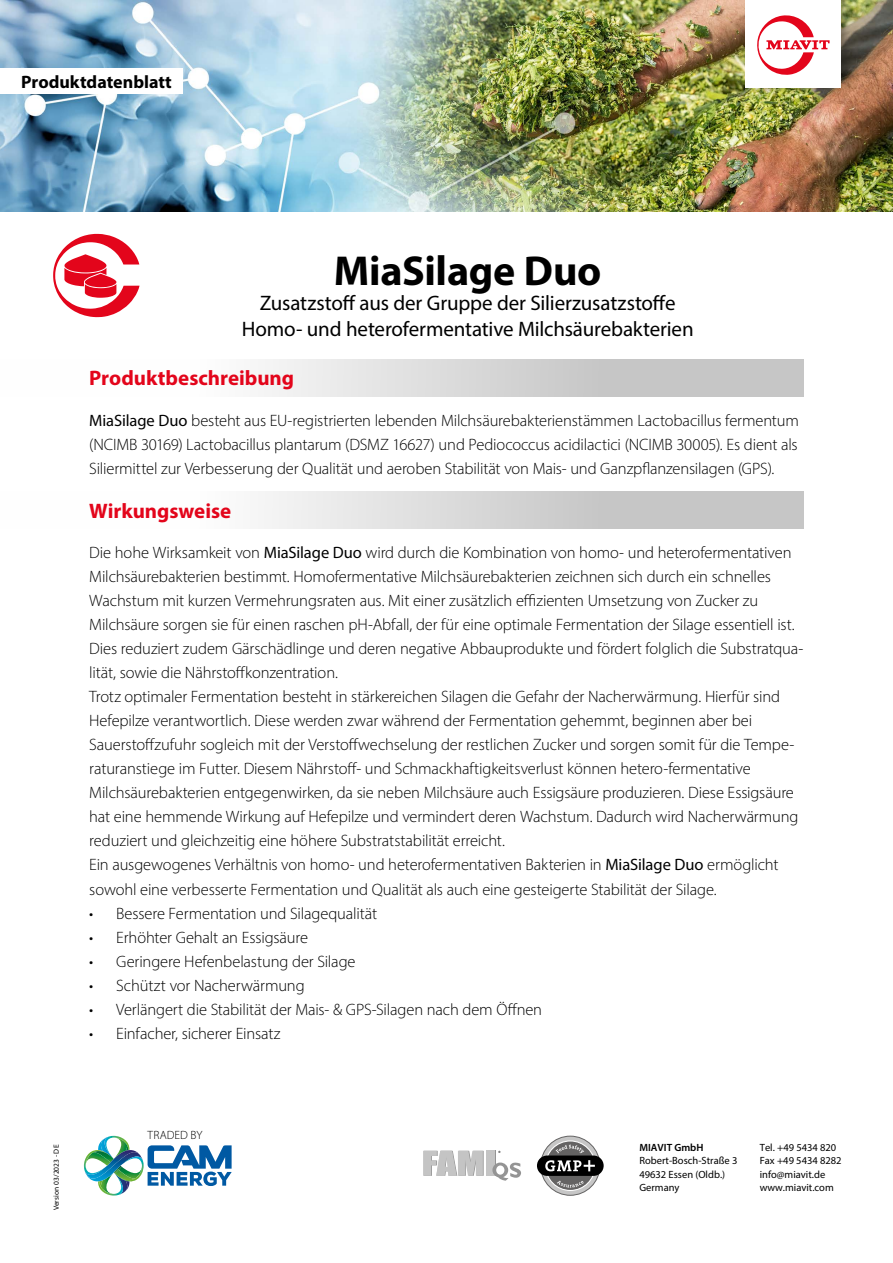
<style>
.page{position:relative;width:893px;height:1263px;background:#fff}
.page>*{position:absolute;margin:0;border:0;box-sizing:border-box;transform-origin:0 0}
.t1{font:700 42px "Myriad Pro";letter-spacing:-.005em;color:#000}
.t2{font:21px/25.2px "Myriad Pro";letter-spacing:-.005em;color:#000;text-align:center}
.t3{font:700 21px "Myriad Pro";color:#e3051b}
.t4{font:700 18px "Myriad Pro";color:#000}
.t5{font:300 16.5px/24px "Myriad Pro";letter-spacing:-.01em;color:#000;text-align:justify}
.t6{font:300 12px "Myriad Pro";letter-spacing:.005em;color:#000}
.t7{font:10.5px/13.5px "Myriad Pro";color:#000}
.t8{font:600 10.5px "Myriad Pro";color:#000}
.t9{font:7.5px "Myriad Pro";letter-spacing:.015em;color:#000}
.s1{font-weight:400}
</style>
<div class="page">
<div style="left:0;top:359px;width:804px;height:37px;background:linear-gradient(to right,#fff,#bbb)"></div>
<svg style="left:84px;top:1136px;width:148px;height:59px"></svg>
<svg style="left:541px;top:1136px;width:59px;height:59px"></svg>
<svg style="left:546px;top:1141px;width:49px;height:49px"></svg>
<div style="left:545px;top:1140px;width:51px;height:51px;border:1px solid #fff;border-radius:50%"></div>
<svg style="left:556px;top:1145px;width:28px;height:8px"></svg>
<svg style="left:557px;top:1181px;width:27px;height:6px"></svg>
<div style="left:537px;top:1155px;width:67px;height:21px;background:#000;border-radius:10px"></div>
<svg style="left:545px;top:1160px;width:50px;height:11px"></svg>
<div style="left:487px;top:1151px;width:8px;height:25px;background:#c4c4c4"></div>
<div style="left:486px;top:1151px;width:8px;height:25px;background:#c4c4c4"></div>
<svg style="left:492px;top:1161px;width:29px;height:19px"></svg>
<svg style="left:423px;top:1151px;width:61px;height:25px;background:#cacaca"></svg>
<img style="left:0;top:0;width:893px;height:211px">
<div style="left:745px;top:0;width:113px;height:98px;background:#000;opacity:.35"></div>
<div style="left:745px;top:0;width:96px;height:88px;background:#fff"></div>
<svg style="left:740px;top:0;width:90px;height:82px"></svg>
<div style="left:0;top:68px;width:183px;height:26px;background:#fff"></div>
<svg style="left:53px;top:234px;width:87px;height:83px"></svg>
<div style="left:0;top:491px;width:804px;height:38px;background:linear-gradient(to right,#fff,#bbb)"></div>
<p class="t4" style="left:21px;top:70px;width:152px">Produktdatenblatt</p>
<h1 class="t1" style="left:334px;top:244px;width:269px">MiaSilage Duo</h1>
<p class="t2" style="left:242px;top:290px;width:453px">Zusatzstoff aus der Gruppe der Silierzusatzstoffe<br>Homo- und heterofermentative Milchsäurebakterien</p>
<p class="t3" style="left:89px;top:365px;width:206px">Produktbeschreibung</p>
<p class="t5" style="left:89px;top:408px;width:711px"><span class="s1">MiaSilage Duo</span> besteht aus EU-registrierten lebenden Milchsäurebakterienstämmen Lactobacillus fermentum (NCIMB 30169) Lactobacillus plantarum (DSMZ 16627) und Pediococcus acidilactici (NCIMB 30005). Es dient als Siliermittel zur Verbesserung der Qualität und aeroben Stabilität von Mais- und Ganzpflanzensilagen (GPS).</p>
<p class="t3" style="left:89px;top:497px;width:143px">Wirkungsweise</p>
<p class="t5" style="left:89px;top:541px;width:716px;text-align:left">Die hohe Wirksamkeit von <span class="s1">MiaSilage Duo</span> wird durch die Kombination von homo- und heterofermentativen Milchsäurebakterien bestimmt. Homofermentative Milchsäurebakterien zeichnen sich durch ein schnelles Wachstum mit kurzen Vermehrungsraten aus. Mit einer zusätzlich effizienten Umsetzung von Zucker zu Milchsäure sorgen sie für einen raschen pH-Abfall, der für eine optimale Fermentation der Silage essentiell ist.<br>Dies reduziert zudem Gärschädlinge und deren negative Abbauprodukte und fördert folglich die Substratqua&shy;lität, sowie die Nährstoffkonzentration.<br>Trotz optimaler Fermentation besteht in stärkereichen Silagen die Gefahr der Nacherwärmung. Hierfür sind Hefepilze verantwortlich. Diese werden zwar während der Fermentation gehemmt, beginnen aber bei Sauerstoffzufuhr sogleich mit der Verstoffwechselung der restlichen Zucker und sorgen somit für die Tempe&shy;raturanstiege im Futter. Diesem Nährstoff- und Schmackhaftigkeitsverlust können hetero-fermentative Milchsäurebakterien entgegenwirken, da sie neben Milchsäure auch Essigsäure produzieren. Diese Essigsäure hat eine hemmende Wirkung auf Hefepilze und vermindert deren Wachstum. Dadurch wird Nacherwärmung reduziert und gleichzeitig eine höhere Substratstabilität erreicht.<br>Ein ausgewogenes Verhältnis von homo- und heterofermentativen Bakterien in <span class="s1">MiaSilage Duo</span> ermöglicht sowohl eine verbesserte Fermentation und Qualität als auch eine gesteigerte Stabilität der Silage.</p>
<p class="t5" style="left:89px;top:901px;width:289px">• Bessere Fermentation und Silagequalität</p>
<p class="t5" style="left:89px;top:925px;width:220px">• Erhöhter Gehalt an Essigsäure</p>
<p class="t5" style="left:89px;top:949px;width:268px">• Geringere Hefenbelastung der Silage</p>
<p class="t5" style="left:89px;top:973px;width:217px">• Schützt vor Nacherwärmung</p>
<p class="t5" style="left:89px;top:997px;width:454px">• Verlängert die Stabilität der Mais- &amp; GPS-Silagen nach dem Öffnen</p>
<p class="t5" style="left:89px;top:1021px;width:193px">• Einfacher, sicherer Einsatz</p>
<p class="t6" style="left:148px;top:1127px;width:56px">TRADED BY</p>
<p class="t9" style="left:52px;top:1210px;width:67px;rotate:-90deg">Version 03/2023 - DE</p>
<p class="t8" style="left:639px;top:1141px;width:65px">MIAVIT GmbH</p>
<p class="t7" style="left:639px;top:1154px;width:99px">Robert-Bosch-Straße 3<br>49632 Essen (Oldb.)<br>Germany</p>
<p class="t7" style="left:760px;top:1140px;width:83px">Tel. +49 5434 820<br>Fax +49 5434 8282 info@miavit.de www.miavit.com</p>
</div>
